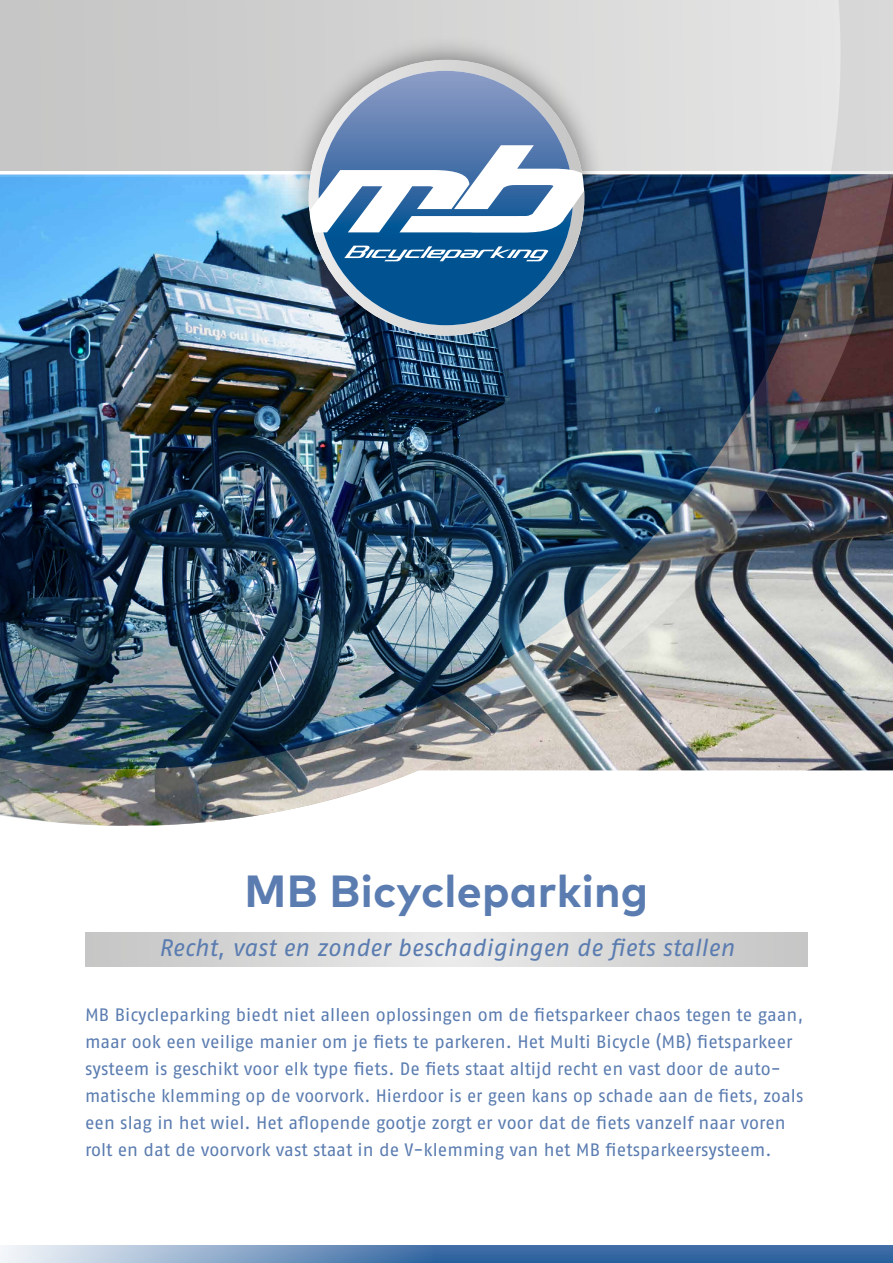
<style>
.page{position:relative;width:893px;height:1263px;background:#fff}
.page>*{position:absolute;margin:0;border:0;box-sizing:border-box;transform-origin:0 0}
.t1{font:700 45px "Mark OT";letter-spacing:.005em;color:#5a7cb0}
.t2{font:italic 24px "Fago No Regular Tf";color:#5a7cb0}
.t3{font:18px/27px "Fago No Regular Tf";color:#5a7cb0}
</style>
<div class="page">
<img style="left:0;top:176px;width:893px;height:650px">
<img style="left:0;top:176px;width:830px;height:593px">
<svg style="left:0;top:170px;width:840px;height:6px"></svg>
<div style="left:0;top:1246px;width:435px;height:17px;background:linear-gradient(to right,#f4f7fa,#3668a2)"></div>
<div style="left:434px;top:1246px;width:459px;height:17px;background:linear-gradient(to right,#3567a2,#3567a2)"></div>
<div style="left:0;top:0;width:893px;height:170px;background:linear-gradient(to right,#c5c5c5,#e4e4e4)"></div>
<img style="left:279px;top:28px;width:335px;height:328px">
<svg style="left:309px;top:60px;width:275px;height:275px"></svg>
<svg style="left:85px;top:932px;width:723px;height:34px;background:#d7d7d7"></svg>
<h1 class="t1" style="left:245px;top:862px;width:405px">MB Bicycleparking</h1>
<h2 class="t2" style="left:159px;top:934px;width:577px">Recht, vast en zonder beschadigingen de fiets stallen</h2>
<p class="t3" style="left:85px;top:1001px;width:720px">MB Bicycleparking biedt niet alleen oplossingen om de fietsparkeer chaos tegen te gaan, maar ook een veilige manier om je fiets te parkeren. Het Multi Bicycle (MB) fietsparkeer systeem is geschikt voor elk type fiets. De fiets staat altijd recht en vast door de auto&shy;matische klemming op de voorvork. Hierdoor is er geen kans op schade aan de fiets, zoals een slag in het wiel. Het aflopende gootje zorgt er voor dat de fiets vanzelf naar voren rolt en dat de voorvork vast staat in de V-klemming van het MB fietsparkeersysteem.</p>
</div>
